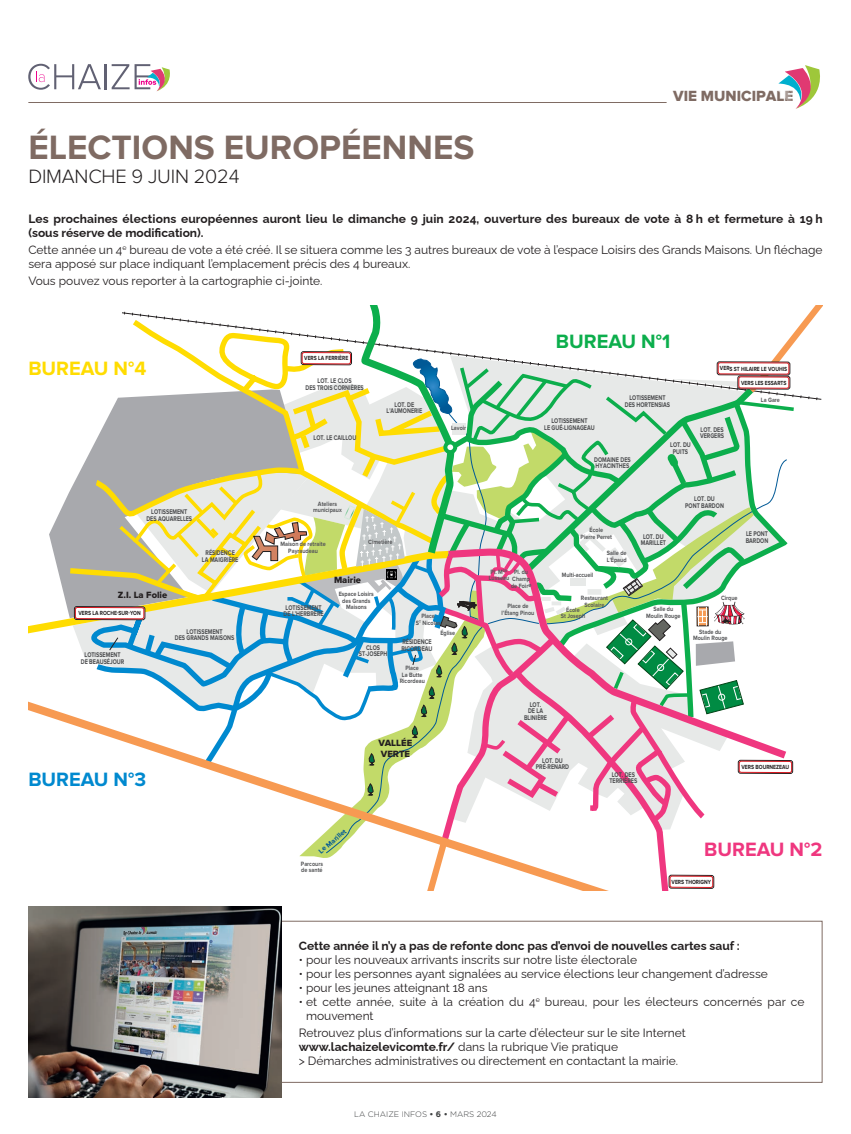
<style>
.page{position:relative;width:851px;height:1134px;background:#fff}
.page>*{position:absolute;margin:0;border:0;box-sizing:border-box;transform-origin:0 0}
.t1{font:700 35px "Proxima Nova";color:#7f6b63}
.t2{font:300 20px "Proxima Nova A";letter-spacing:-.01em;color:#231f20}
.t3{font:700 20px "Proxima Nova";color:#0cae4c}
.t4{font:700 20px "Proxima Nova";color:#ef377f}
.t5{font:700 20px "Proxima Nova";color:#0089cf}
.t6{font:700 20px "Proxima Nova";color:#ffdc01}
.t7{font:15.3px "Proxima Nova Extrabld";color:#7f6b63}
.t8{font:12px/14px "Raleway";color:#231f20}
.t9{font:700 12px/14px "Raleway";color:#231f20}
.t10{font:9.4px/11.3px "Proxima Nova Extrabld";color:#231f20}
.t11{font:300 8px "Gotham";color:#3d3f40}
.t12{font:700 7.1px "Proxima Nova";color:#005996}
.t13{font:700 7px/6.5px "Proxima Nova";color:#4c4d4f;text-align:center;scale:.77 1}
.t14{font:700 6.4px/6.6px "Proxima Nova";color:#57585a;text-align:center;scale:.85 1}
.t15{font:700 6.2px "Proxima Nova";color:#231f20;scale:.82 1}
.s1{font-weight:700}
</style>
<div class="page">
<svg style="left:49px;top:501px;width:16px;height:46px"></svg>
<svg style="left:28px;top:547px;width:37px;height:87px"></svg>
<svg style="left:65px;top:305px;width:757px;height:586px"></svg>
<img style="left:28px;top:906px;width:254px;height:191px">
<svg style="left:778px;top:65px;width:42px;height:44px"></svg>
<hr style="left:28px;top:102px;width:638px;height:1px;background:#7f6b63">
<hr style="left:104px;top:64px;width:3px;height:25px;background:#616173">
<svg style="left:28px;top:64px;width:73px;height:26px"></svg>
<svg style="left:112px;top:64px;width:58px;height:27px"></svg>
<p class="t7" style="left:673px;top:87px;width:122px">VIE MUNICIPALE</p>
<h1 class="t1" style="left:28px;top:128px;width:447px">ÉLECTIONS EUROPÉENNES</h1>
<h2 class="t2" style="left:28px;top:166px;width:213px">DIMANCHE 9 JUIN 2024</h2>
<p class="t9" style="left:28px;top:211px;width:795px">Les prochaines élections européennes auront lieu le dimanche 9 juin 2024, ouverture des bureaux de vote à 8 h et fermeture à 19 h (sous réserve de modification).</p>
<p class="t8" style="left:28px;top:241px;width:795px">Cette année un 4<sup>e</sup> bureau de vote a été créé. Il se situera comme les 3 autres bureaux de vote à l’espace Loisirs des Grands Maisons. Un fléchage sera apposé sur place indiquant l’emplacement précis des 4 bureaux.</p>
<p class="t8" style="left:28px;top:272px;width:295px">Vous pouvez vous reporter à la cartographie ci-jointe.</p>
<h2 class="t6" style="left:28px;top:357px;width:119px">BUREAU N°4</h2>
<p class="t13" style="left:146px;top:509px;width:61px">LOTISSEMENT<br>DES AQUARELLES</p>
<p class="t13" style="left:202px;top:550px;width:49px">RÉSIDENCE<br>LA MAIGRIÈRE</p>
<p class="t10" style="left:118px;top:589px;width:51px">Z.I. La Folie</p>
<p class="t15" style="left:78px;top:610px;width:77px">VERS LA ROCHE-SUR-YON</p>
<p class="t13" style="left:81px;top:652px;width:58px">LOTISSEMENT<br>DE BEAUSÉJOUR</p>
<p class="t13" style="left:175px;top:628px;width:79px">LOTISSEMENT<br>DES GRANDS MAISONS</p>
<h2 class="t5" style="left:28px;top:768px;width:119px">BUREAU N°3</h2>
<p class="t15" style="left:304px;top:355px;width:55px">VERS LA FERRIÈRE</p>
<p class="t13" style="left:305px;top:378px;width:77px">LOT. LE CLOS<br>DES TROIS CORNIÈRES</p>
<p class="t13" style="left:313px;top:435px;width:57px">LOT. LE CAILLOU</p>
<p class="t13" style="left:386px;top:401px;width:48px">LOT. DE<br>L'AUMONERIE</p>
<p class="t14" style="left:451px;top:425px;width:19px">Lavoir</p>
<p class="t14" style="left:313px;top:500px;width:35px">Ateliers municipaux</p>
<p class="t14" style="left:280px;top:541px;width:55px">Maison de retraite<br>Payraudeau</p>
<p class="t14" style="left:368px;top:539px;width:30px">Cimetière</p>
<p class="t13" style="left:283px;top:604px;width:53px;text-align:left">LOTISSEMENT<br>DE L’HERBRÈRE</p>
<p class="t10" style="left:334px;top:574px;width:29px">Mairie</p>
<p class="t14" style="left:339px;top:591px;width:43px">Espace Loisirs des Grands<br>Maisons</p>
<p class="t14" style="left:416px;top:613px;width:31px">Place<br>S<sup>T</sup> Nicolas</p>
<p class="t13" style="left:402px;top:639px;width:39px">RÉSIDENCE</p>
<p class="t13" style="left:366px;top:644px;width:20px">CLOS</p>
<p class="t13" style="left:401px;top:645px;width:42px">RICORDEAU</p>
<p class="t13" style="left:359px;top:651px;width:39px">ST-JOSEPH</p>
<p class="t14" style="left:399px;top:665px;width:31px">Place<br>La Butte<br>Ricordeau</p>
<p class="t14" style="left:440px;top:630px;width:19px">Église</p>
<p class="t10" style="left:378px;top:737px;width:35px">VALLÉE<br>VERTE</p>
<p class="t12" style="left:317px;top:849px;width:35px;rotate:-40deg">Le Marillet</p>
<p class="t14" style="left:301px;top:860px;width:27px;text-align:left">Parcours de santé</p>
<h2 class="t3" style="left:556px;top:329px;width:116px">BUREAU N°1</h2>
<p class="t13" style="left:544px;top:418px;width:67px">LOTISSEMENT<br>LE GUÉ-LIGNAGEAU</p>
<p class="t13" style="left:624px;top:395px;width:60px">LOTISSEMENT<br>DES HORTENSIAS</p>
<p class="t13" style="left:670px;top:442px;width:28px">LOT. DU<br>PUITS</p>
<p class="t13" style="left:594px;top:456px;width:49px;text-align:left">DOMAINE DES<br>HYACINTHES</p>
<p class="t15" style="left:719px;top:365px;width:83px">VERS ST HILAIRE LE VOUHIS</p>
<p class="t15" style="left:741px;top:379px;width:57px">VERS LES ESSARTS</p>
<p class="t13" style="left:700px;top:426px;width:33px;text-align:left">LOT. DES<br>VERGERS</p>
<p class="t14" style="left:760px;top:397px;width:24px">La Gare</p>
<p class="t14" style="left:488px;top:568px;width:26px;text-align:left">Pl. M<sup>GR<br></sup>Lusseau</p>
<p class="t14" style="left:511px;top:569px;width:25px">Pl. du<br>Champ de Foire</p>
<p class="t14" style="left:580px;top:527px;width:39px">École<br>Pierre Perret</p>
<p class="t14" style="left:606px;top:550px;width:25px;text-align:left">Salle de<br>L'Épaud</p>
<p class="t14" style="left:561px;top:572px;width:39px">Multi-accueil</p>
<p class="t14" style="left:580px;top:595px;width:33px">Restaurant<br>Scolaire</p>
<p class="t14" style="left:501px;top:603px;width:40px">Place de l’Étang Pinou</p>
<p class="t14" style="left:560px;top:606px;width:30px">École<br>St Joseph</p>
<p class="t13" style="left:640px;top:533px;width:34px">LOT. DU<br>MARILLET</p>
<p class="t13" style="left:685px;top:496px;width:52px">LOT. DU<br>PONT BARDON</p>
<p class="t13" style="left:745px;top:531px;width:31px;text-align:left">LE PONT<br>BARDON</p>
<p class="t14" style="left:646px;top:606px;width:42px">Salle du<br>Moulin Rouge</p>
<p class="t14" style="left:721px;top:595px;width:21px">Cirque</p>
<p class="t14" style="left:693px;top:628px;width:42px">Stade du<br>Moulin Rouge</p>
<p class="t13" style="left:524px;top:701px;width:31px">LOT.<br>DE LA<br>BLINIÈRE</p>
<p class="t13" style="left:536px;top:757px;width:45px">LOT. DU<br>PRÉ-RENARD</p>
<p class="t15" style="left:741px;top:763px;width:60px">VERS BOURNEZEAU</p>
<p class="t13" style="left:609px;top:771px;width:38px">LOT. DES<br>TERRIÈRES</p>
<h2 class="t4" style="left:704px;top:838px;width:120px">BUREAU N°2</h2>
<p class="t15" style="left:671px;top:878px;width:50px">VERS THORIGNY</p>
<p class="t9" style="left:299px;top:937px;width:442px">Cette année il n’y a pas de refonte donc pas d’envoi de nouvelles cartes sauf :</p>
<p class="t8" style="left:299px;top:951px;width:340px">• pour les nouveaux arrivants inscrits sur notre liste électorale</p>
<p class="t8" style="left:299px;top:965px;width:470px">• pour les personnes ayant signalées au service élections leur changement d’adresse</p>
<p class="t8" style="left:299px;top:979px;width:190px">• pour les jeunes atteignant 18 ans</p>
<p class="t8" style="left:306px;top:993px;width:500px;text-indent:-7px">• et cette année, suite à la création du 4<sup>e</sup> bureau, pour les électeurs concernés par ce mouvement</p>
<p class="t8" style="left:299px;top:1024px;width:388px">Retrouvez plus d’informations sur la carte d’électeur sur le site Internet <span class="s1">www.lachaizelevicomte.fr/</span> dans la rubrique Vie pratique<br>&gt; Démarches administratives ou directement en contactant la mairie.</p>
<p class="t11" style="left:354px;top:1110px;width:144px">LA CHAIZE INFOS <span class="s1">• 6 •</span> MARS 2024</p>
</div>
